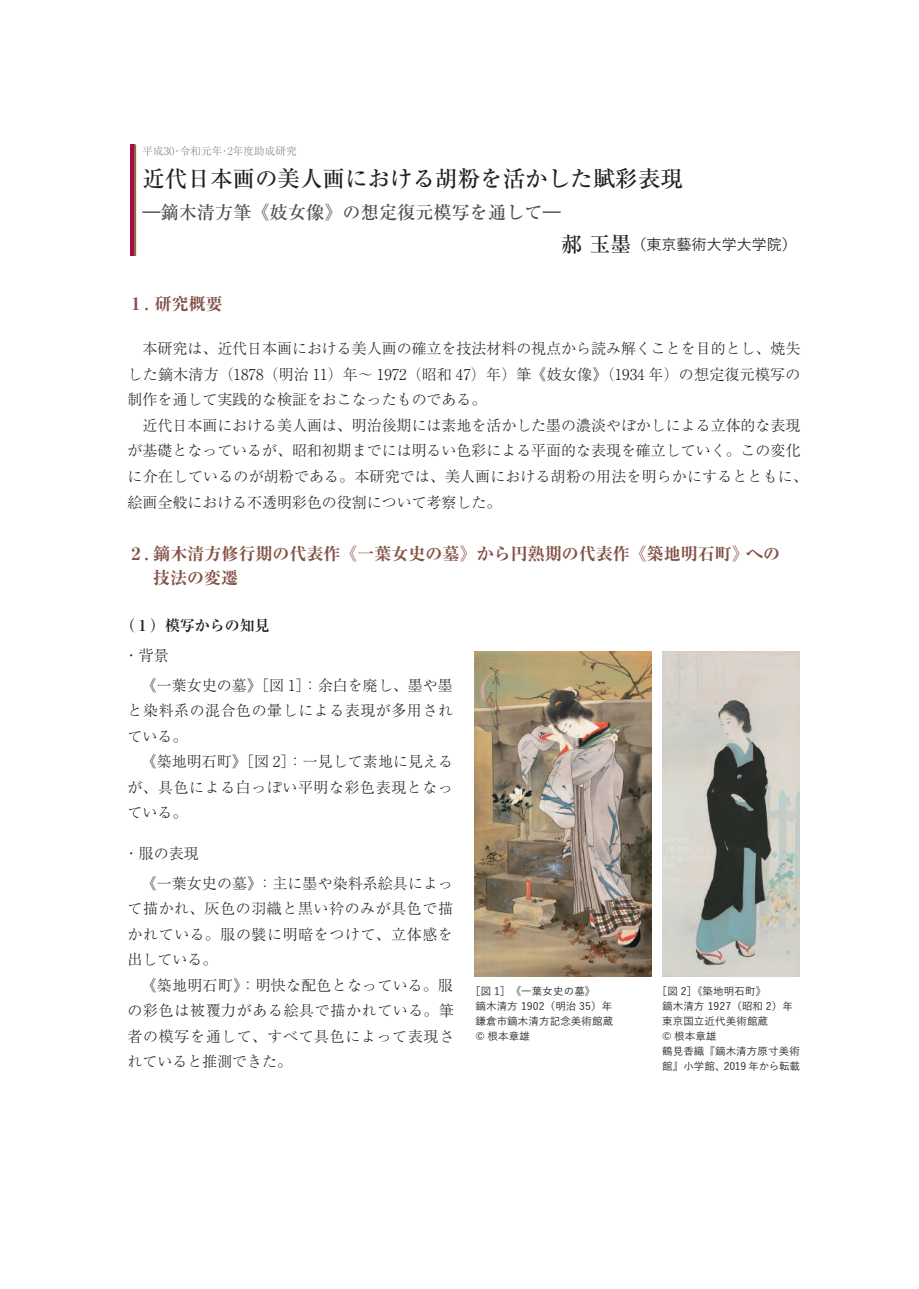
<style>
.page{position:relative;width:919px;height:1289px;background:#fff}
.page>*{position:absolute;margin:0;border:0;box-sizing:border-box;transform-origin:0 0}
.t1{font:500 22.5px "Ryumin Pr 6 N";color:#231f20}
.t2{font:500 18px "Ryumin Pr 6 N";letter-spacing:.01em;color:#4b4c4d}
.t3{font:700 expanded 16.95px/23.4px "Ryumin Pr 6 N";color:#835246}
.t4{font:300 15px/25.5px "Ryumin Pr 6 N";letter-spacing:.005em;color:#231f20}
.t5{font:300 15px/25.5px "Ryumin Pr 6 N";letter-spacing:.04em;color:#231f20}
.t6{font:500 15px "Yu Go";color:#231f20}
.t7{font:700 15px "Ryumin Pr 6 N";color:#231f20}
.t8{font:300 10.65px "Ryumin Pr 6 N";color:#808285}
.t9{font:500 10.5px/15px "Yu Go";letter-spacing:.01em;color:#231f20}
.s1{font-family:"Ryumin Pr 6 N";font-size:21px}
</style>
<div class="page">
<img style="left:474px;top:651px;width:177px;height:325px">
<hr style="left:130px;top:144px;width:4px;height:112px;background:#a50b48">
<hr style="left:134px;top:144px;width:2px;height:112px;background:#8b6d3b">
<img style="left:662px;top:651px;width:137px;height:325px">
<p class="t8" style="left:142px;top:142px;width:156px">平成30・令和元年・2年度助成研究</p>
<h1 class="t1" style="left:142px;top:161px;width:541px">近代日本画の美人画における胡粉を活かした賦彩表現</h1>
<p class="t2" style="left:142px;top:198px;width:419px">―鏑木清方筆《妓女像》の想定復元模写を通して―</p>
<p class="t6" style="left:561px;top:230px;width:236px"><span class="s1">郝 玉墨</span>（東京藝術大学大学院）</p>
<p class="t3" style="left:128px;top:292px;width:97px">１. 研究概要</p>
<p class="t4" style="left:128px;top:335px;width:681px">　本研究は、近代日本画における美人画の確立を技法材料の視点から読み解くことを目的とし、焼失した鏑木清方（1878（明治 11）年～ 1972（昭和 47）年）筆《妓女像》（1934 年）の想定復元模写の制作を通して実践的な検証をおこなったものである。<br>　近代日本画における美人画は、明治後期には素地を活かした墨の濃淡やぼかしによる立体的な表現が基礎となっているが、昭和初期までには明るい色彩による平面的な表現を確立していく。この変化に介在しているのが胡粉である。本研究では、美人画における胡粉の用法を明らかにするとともに、絵画全般における不透明彩色の役割について考察した。</p>
<p class="t3" style="left:136px;top:541px;width:645px;text-indent:-9px">２. 鏑木清方修行期の代表作《一葉女史の墓》から円熟期の代表作《築地明石町》への　技法の変遷</p>
<p class="t7" style="left:120px;top:613px;width:151px">（１）模写からの知見</p>
<p class="t4" style="left:124px;top:639px;width:330px;line-height:29.8px">・背景<br>　 《一葉女史の墓》［図 1］：余白を廃し、墨や墨</p>
<p class="t5" style="left:128px;top:697px;width:327px">と染料系の混合色の暈しによる表現が多用されている。<br>　 《築地明石町》［図 2］：一見して素地に見えるが、具色による白っぽい平明な彩色表現となっている。</p>
<p class="t4" style="left:124px;top:837px;width:330px;line-height:29.8px">・服の表現<br>　 《一葉女史の墓》：主に墨や染料系絵具によっ</p>
<p class="t5" style="left:128px;top:894px;width:328px">て描かれ、灰色の羽織と黒い衿のみが具色で描かれている。服の襞に明暗をつけて、立体感を出している。<br>　 《築地明石町》：明快な配色となっている。服の彩色は被覆力がある絵具で描かれている。筆者の模写を通して、すべて具色によって表現されていると推測できた。</p>
<p class="t9" style="left:475px;top:982px;width:139px;text-indent:-5px">［図 1］　《一葉女史の墓》<br>鏑木清方 1902（明治 35）年鎌倉市鏑木清方記念美術館蔵© 根本章雄</p>
<p class="t9" style="left:662px;top:982px;width:139px;text-indent:-5px">［図 2］《築地明石町》<br>鏑木清方 1927（昭和 2）年東京国立近代美術館蔵<br>© 根本章雄<br>鶴見香織『鏑木清方原寸美術館』小学館、2019 年から転載</p>
</div>
